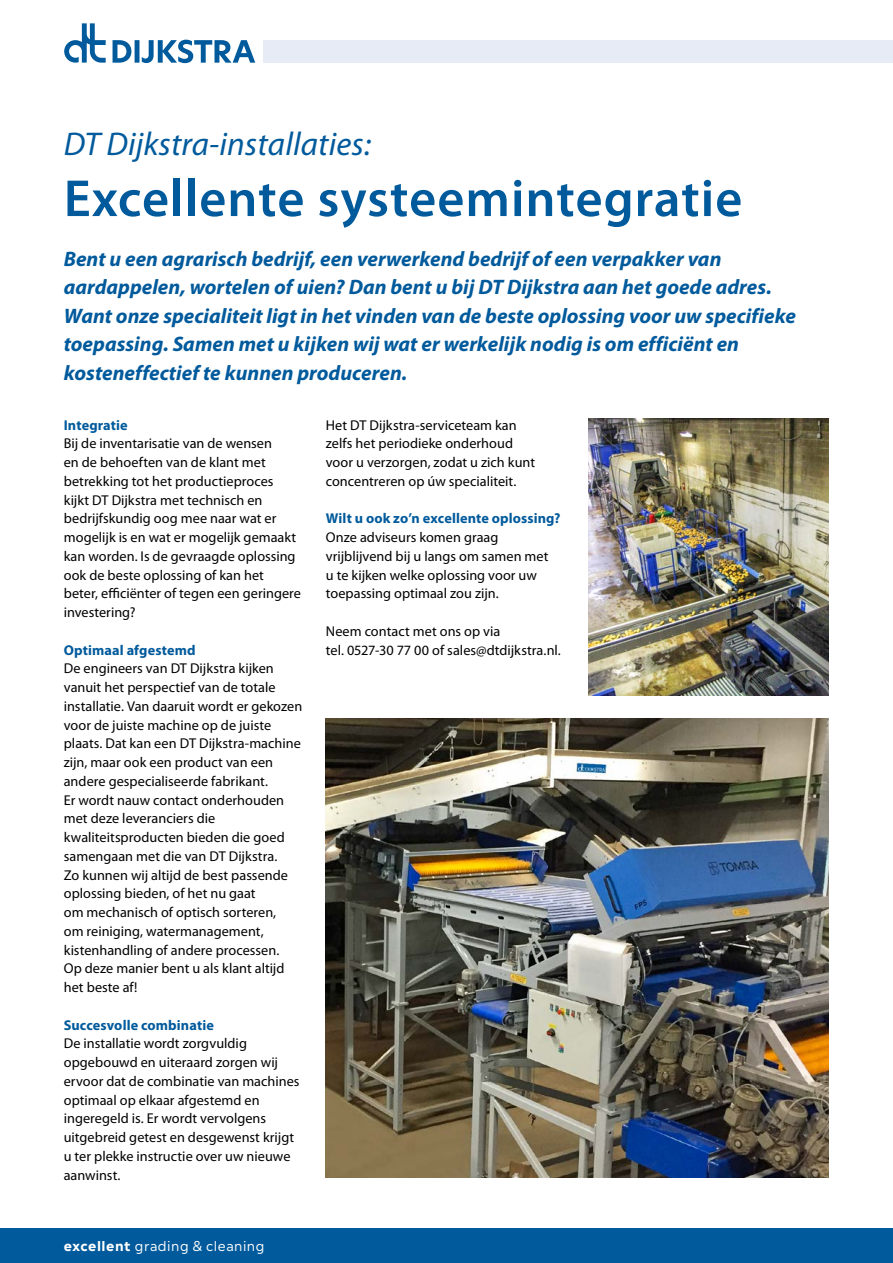
<style>
.page{position:relative;width:893px;height:1263px;background:#fff}
.page>*{position:absolute;margin:0;border:0;box-sizing:border-box;transform-origin:0 0}
.CHAPPEAU{font:600 52.5px "Myriad Pro";letter-spacing:.02em;color:#005a9c}
.CHAPPEAU-2{font:italic 33px "Myriad Pro";letter-spacing:.005em;color:#005a9c}
.t1{font:italic 700 21px/28.5px "Myriad Pro";color:#005a9c}
.Body{font:14.25px/18.8px "Myriad Pro";letter-spacing:.005em;color:#000}
.SUBJES{font:700 14.25px "Myriad Pro";letter-spacing:.01em;color:#005a9c}
.Hoofdkop{font:13.5px "Madera";letter-spacing:.035em;color:#fff}
.s1{font-weight:700}
</style>
<div class="page">
<div style="left:0;top:1229px;width:893px;height:34px;background:#005a9c"></div>
<img style="left:588px;top:419px;width:241px;height:276px">
<img style="left:326px;top:719px;width:503px;height:459px">
<svg style="left:113px;top:40px;width:142px;height:23px"></svg>
<svg style="left:64px;top:23px;width:42px;height:40px"></svg>
<div style="left:264px;top:40px;width:629px;height:23px;background:#e6ebf6"></div>
<p class="CHAPPEAU-2" style="left:64px;top:124px;width:309px">DT Dijkstra-installaties:</p>
<p class="CHAPPEAU" style="left:64px;top:165px;width:680px">Excellente systeemintegratie</p>
<p class="t1" style="left:64px;top:244px;width:734px">Bent u een agrarisch bedrijf, een verwerkend bedrijf of een verpakker van aardappelen, wortelen of uien? Dan bent u bij DT Dijkstra aan het goede adres.<br>Want onze specialiteit ligt in het vinden van de beste oplossing voor uw specifieke toepassing. Samen met u kijken wij wat er werkelijk nodig is om efficiënt en kosteneffectief te kunnen produceren.</p>
<p class="SUBJES" style="left:64px;top:415px;width:66px">Integratie</p>
<p class="Body" style="left:64px;top:434px;width:239px">Bij de inventarisatie van de wensen<br>en de behoeften van de klant met betrekking tot het productieproces kijkt DT Dijkstra met technisch en bedrijfskundig oog mee naar wat er mogelijk is en wat er mogelijk gemaakt kan worden. Is de gevraagde oplossing ook de beste oplossing of kan het beter, efficiënter of tegen een geringere investering?</p>
<p class="SUBJES" style="left:64px;top:640px;width:133px">Optimaal afgestemd</p>
<p class="Body" style="left:64px;top:659px;width:240px">De engineers van DT Dijkstra kijken vanuit het perspectief van de totale installatie. Van daaruit wordt er gekozen voor de juiste machine op de juiste plaats. Dat kan een DT Dijkstra-machine zijn, maar ook een product van een andere gespecialiseerde fabrikant.</p>
<p class="Body" style="left:64px;top:790px;width:222px">Er wordt nauw contact onderhouden met deze leveranciers die kwaliteitsproducten bieden die goed samengaan met die van DT Dijkstra.</p>
<p class="Body" style="left:64px;top:865px;width:226px">Zo kunnen wij altijd de best passende oplossing bieden, of het nu gaat<br>om mechanisch of optisch sorteren, om reiniging, watermanagement, kistenhandling of andere processen.<br>Op deze manier bent u als klant altijd het beste af!</p>
<p class="SUBJES" style="left:64px;top:1015px;width:152px">Succesvolle combinatie</p>
<p class="Body" style="left:64px;top:1034px;width:237px">De installatie wordt zorgvuldig opgebouwd en uiteraard zorgen wij ervoor dat de combinatie van machines optimaal op elkaar afgestemd en ingeregeld is. Er wordt vervolgens uitgebreid getest en desgewenst krijgt u ter plekke instructie over uw nieuwe aanwinst.</p>
<p class="Body" style="left:326px;top:415px;width:211px">Het DT Dijkstra-serviceteam kan zelfs het periodieke onderhoud voor u verzorgen, zodat u zich kunt concentreren op úw specialiteit.</p>
<p class="SUBJES" style="left:326px;top:509px;width:236px">Wilt u ook zo’n excellente oplossing?</p>
<p class="Body" style="left:326px;top:528px;width:224px">Onze adviseurs komen graag vrijblijvend bij u langs om samen met u te kijken welke oplossing voor uw toepassing optimaal zou zijn.</p>
<p class="Body" style="left:326px;top:621px;width:237px">Neem contact met ons op via<br>tel. 0527-30 77 00 of sales@dtdijkstra.nl.</p>
<p class="Hoofdkop" style="left:64px;top:1236px;width:202px"><span class="s1">excellent</span> grading &amp; cleaning</p>
</div>
